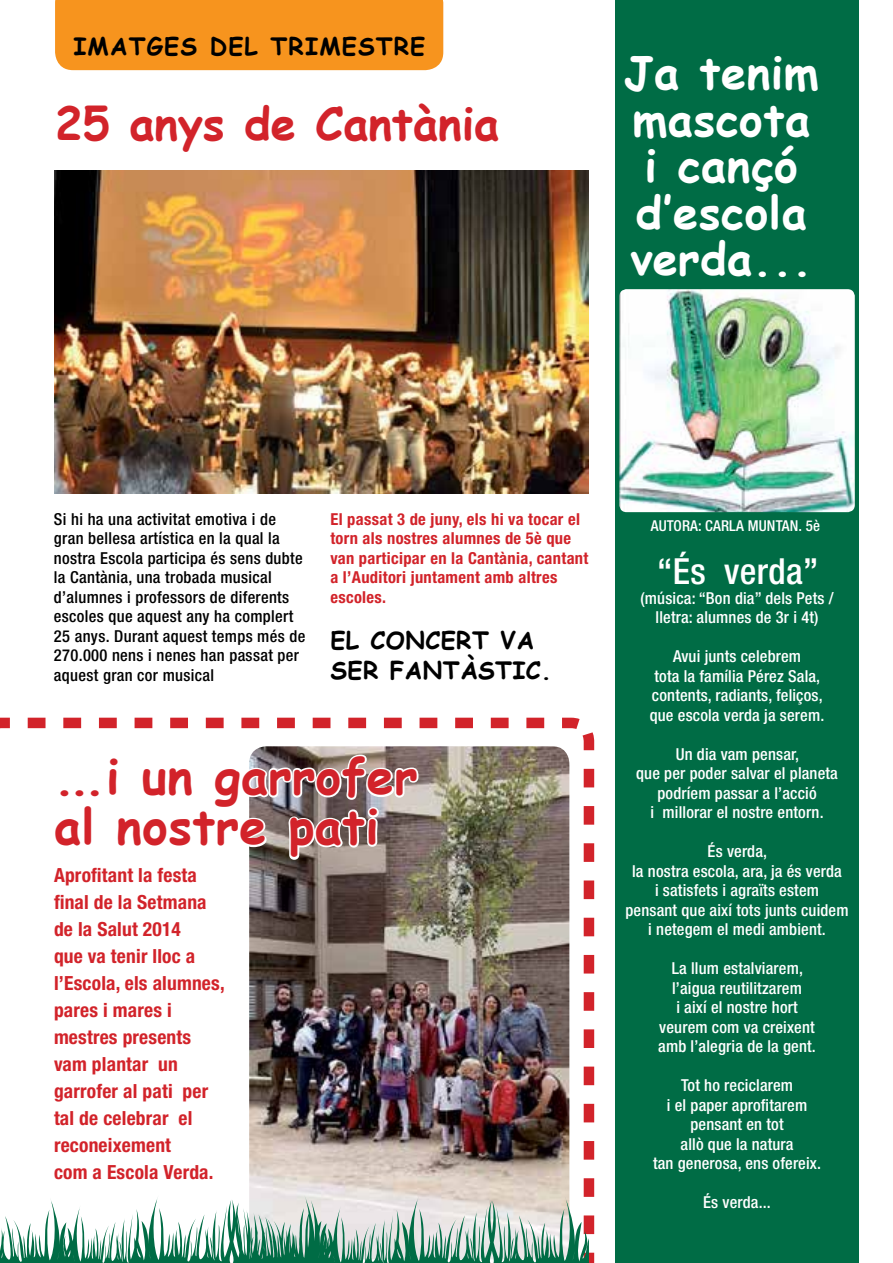
<style>
.page{position:relative;width:893px;height:1263px;background:#fff}
.page>*{position:absolute;margin:0;border:0;box-sizing:border-box;transform-origin:0 0}
.t1{font:700 48.45px/49.9px "Comic Sans MS";letter-spacing:.01em;color:#d2232a}
.t2{font:700 45px/46.5px "Comic Sans MS";letter-spacing:.01em;color:#fff;text-align:center}
.t3{font:700 45px "Comic Sans MS";color:#d2232a}
.t4{font:500 condensed 36px "Helvetica Neue";letter-spacing:.01em;color:#fff}
.t5{font:700 24px/30px "Comic Sans MS";letter-spacing:.02em;color:#000}
.t6{font:700 24px "Comic Sans MS";letter-spacing:.05em;color:#000}
.t7{font:700 condensed 19.5px/27px "Helvetica Neue";letter-spacing:.01em;color:#d2232a}
.t8{font:500 condensed 16.5px/19.5px "Helvetica Neue";letter-spacing:.01em;color:#fff;text-align:center}
.t9{font:500 condensed 16.5px/19.5px "Helvetica Neue";letter-spacing:.02em;color:#000}
.t10{font:700 condensed 16.5px/19.5px "Helvetica Neue";letter-spacing:.02em;color:#d2232a}
.t11{font:500 condensed 15px "Helvetica Neue";letter-spacing:.01em;color:#fff}
</style>
<div class="page">
<div style="left:615px;top:0;width:244px;height:1263px;background:#006c45"></div>
<img style="left:619px;top:289px;width:236px;height:223px">
<div style="left:55px;top:0;width:388px;height:70px;background:#f7941e"></div>
<img style="left:54px;top:170px;width:535px;height:323px">
<img style="left:0;top:717px;width:594px;height:546px">
<h3 class="t5" style="left:73px;top:31px;width:19px">Ima</h3>
<h3 class="t6" style="left:129px;top:29px;width:298px">tges del trimestre</h3>
<h2 class="t3" style="left:55px;top:91px;width:446px">25 anys de Cantània</h2>
<h2 class="t2" style="left:624px;top:48px;width:197px">Ja tenim mascota i cançó d’escola verda...</h2>
<p class="t9" style="left:54px;top:509px;width:253px">Si hi ha una activitat emotiva i de gran bellesa artística en la qual la nostra Escola participa és sens dubte la Cantània, una trobada musical d’alumnes i professors de diferents escoles que aquest any ha complert 25 anys. Durant aquest temps més de 270.000 nens i nenes han passat per aquest gran cor musical</p>
<p class="t10" style="left:330px;top:509px;width:259px">El passat 3 de juny, els hi va tocar el torn als nostres alumnes de 5è que van participar en la Cantània, cantant a l’Auditori juntament amb altres escoles.</p>
<h3 class="t5" style="left:330px;top:625px;width:223px">el concert va ser fa ntàstic.</h3>
<h1 class="t1" style="left:54px;top:750px;width:365px">...i un garrofer al nostre pati</h1>
<p class="t7" style="left:54px;top:861px;width:172px">Aprofitant la festa final de la Setmana de la Salut 2014<br>que va tenir lloc a l’Escola, els alumnes, pares i mares i mestres presents vam plantar un garrofer al pati per tal de celebrar el reconeixement<br>com a Escola Verda.</p>
<p class="t11" style="left:651px;top:517px;width:171px">AUTORA: CARLA MUNTAN. 5è</p>
<h3 class="t4" style="left:657px;top:550px;width:163px">“és verda”</h3>
<p class="t8" style="left:640px;top:588px;width:195px">(música: “Bon dia” dels Pets / lletra: alumnes de 3r i 4t)</p>
<p class="t8" style="left:650px;top:646px;width:176px">Avui junts celebrem<br>tota la família Pérez Sala, contents, radiants, feliços, que escola verda ja serem.</p>
<p class="t8" style="left:636px;top:744px;width:203px">Un dia vam pensar,<br>que per poder salvar el planeta podríem passar a l’acció<br>i millorar el nostre entorn.</p>
<p class="t8" style="left:625px;top:841px;width:225px">És verda,<br>la nostra escola, ara, ja és verda<br>i satisfets i agraïts estem<br>pensant que així tots junts cuidem i netegem el medi ambient.</p>
<p class="t8" style="left:658px;top:958px;width:159px">La llum estalviarem, l’aigua reutilitzarem<br>i així el nostre hort veurem com va creixent amb l’alegria de la gent.</p>
<p class="t8" style="left:653px;top:1075px;width:170px">Tot ho reciclarem<br>i el paper aprofitarem pensant en tot<br>allò que la natura<br>tan generosa, ens ofereix.</p>
<p class="t8" style="left:703px;top:1192px;width:69px">És verda...</p>
</div>
